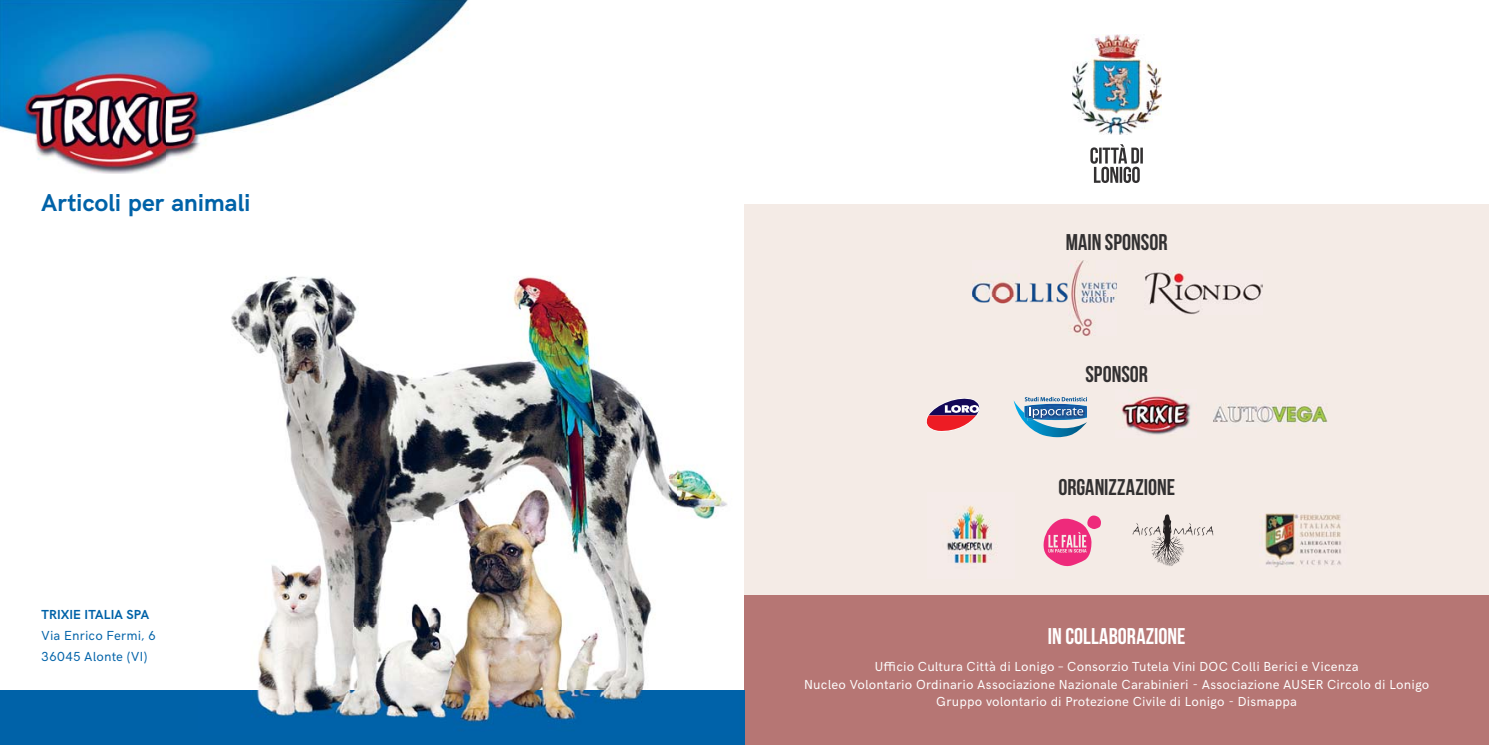
<style>
.page{position:relative;width:1489px;height:745px;background:#fff}
.page>*{position:absolute;margin:0;border:0;box-sizing:border-box;transform-origin:0 0}
.t1{font:700 24.5px "HK Grotesk";color:#0062a8}
.t2{font:700 22.75px "Bebas Neue";color:#323031}
.t3{font:700 22.75px "Bebas Neue";color:#fff}
.t4{font:13.12px/17.5px "HK Grotesk";letter-spacing:.015em;color:#fff;text-align:center}
.t5{font:13.12px/21px "HK Grotesk";letter-spacing:.02em;color:#0062a8}
.t6{font:700 13.12px "HK Grotesk";letter-spacing:.02em;color:#0062a8}
</style>
<div class="page">
<div style="left:744px;top:205px;width:744px;height:539px;background:#f4ebe6"></div>
<div style="left:744px;top:594px;width:744px;height:150px;background:#b67674"></div>
<img style="left:1121px;top:393px;width:70px;height:42px">
<img style="left:1072px;top:35px;width:89px;height:99px">
<svg style="left:926px;top:398px;width:54px;height:34px"></svg>
<svg style="left:1090px;top:144px;width:52px;height:39px"></svg>
<svg style="left:1132px;top:514px;width:81px;height:52px"></svg>
<svg style="left:1043px;top:515px;width:58px;height:52px"></svg>
<img style="left:1213px;top:403px;width:114px;height:23px">
<img style="left:1145px;top:270px;width:117px;height:44px">
<img style="left:972px;top:260px;width:144px;height:75px">
<svg style="left:1013px;top:397px;width:73px;height:40px"></svg>
<img style="left:947px;top:505px;width:46px;height:59px">
<div style="left:0;top:690px;width:744px;height:54px;background:#0062a8"></div>
<img style="left:0;top:0;width:469px;height:174px">
<img style="left:231px;top:276px;width:497px;height:446px">
<img style="left:1259px;top:513px;width:82px;height:54px">
<h1 class="t1" style="left:42px;top:193px;width:210px">Articoli per animali</h1>
<p class="t6" style="left:42px;top:609px;width:109px">TRIXIE ITALIA SPA</p>
<p class="t5" style="left:42px;top:626px;width:116px">Via Enrico Fermi, 6<br>36045 Alonte (VI)</p>
<h2 class="t2" style="left:1065px;top:229px;width:103px">MAIN SPONSOR</h2>
<h2 class="t2" style="left:1085px;top:361px;width:64px">SPONSOR</h2>
<h2 class="t2" style="left:1058px;top:473px;width:118px">ORGANIZZAZIONE</h2>
<h2 class="t3" style="left:1047px;top:622px;width:139px">IN COLLABORAZIONE</h2>
<p class="t4" style="left:804px;top:659px;width:627px">Ufficio Cultura Città di Lonigo – Consorzio Tutela Vini DOC Colli Berici e Vicenza<br>Nucleo Volontario Ordinario Associazione Nazionale Carabinieri - Associazione AUSER Circolo di Lonigo<br>Gruppo volontario di Protezione Civile di Lonigo - Dismappa</p>
</div>
